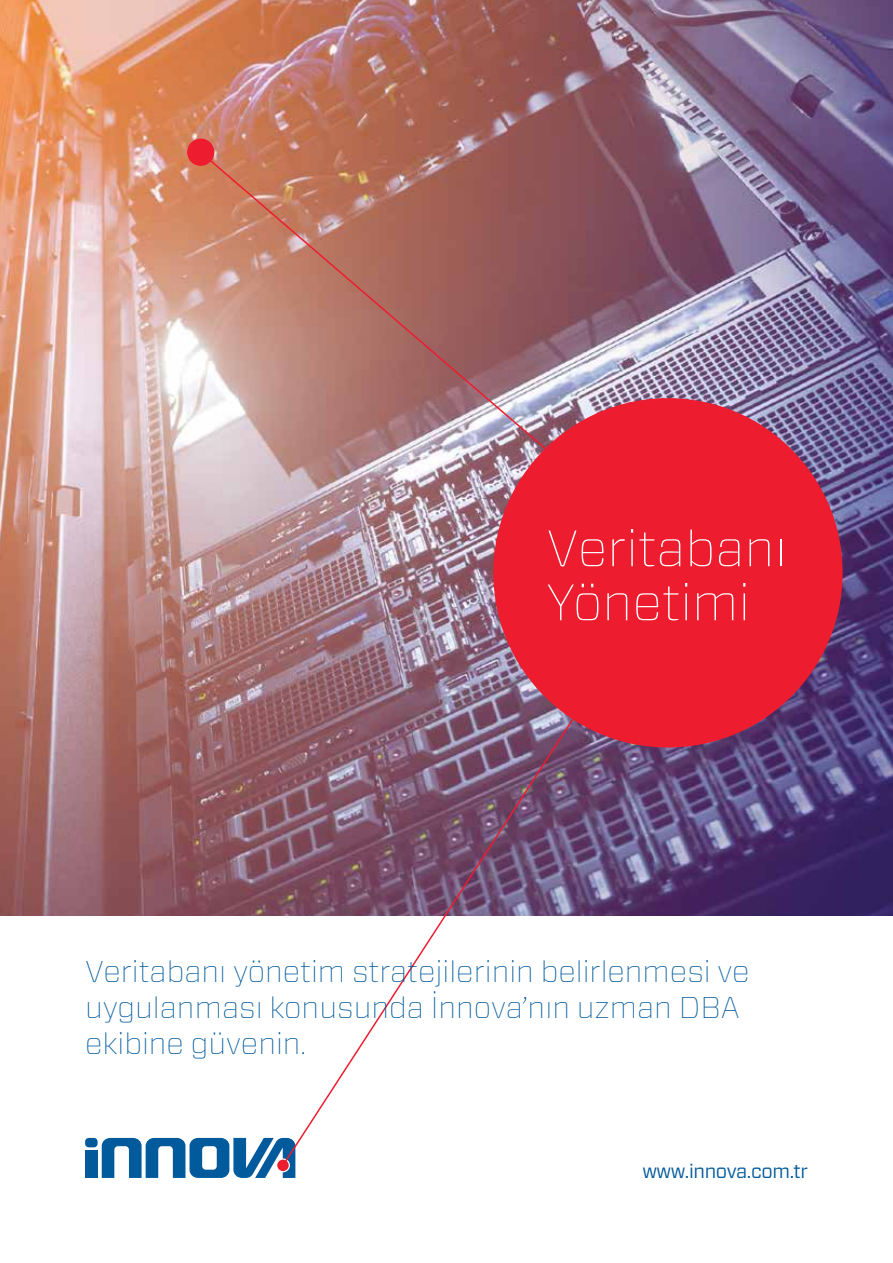
<style>
.page{position:relative;width:893px;height:1263px;background:#fff}
.page>*{position:absolute;margin:0;border:0;box-sizing:border-box;transform-origin:0 0}
.t1{font:100 51px/54px "Vitesse Sans";color:#fff}
.t2{font:100 30px/36px "Vitesse Sans";color:#005a9c}
.t3{font:19.5px "Vitesse Sans";letter-spacing:-.02em;color:#005a9c}
</style>
<div class="page">
<img style="left:0;top:0;width:893px;height:916px">
<div style="left:85px;top:1138px;width:13px;height:9px;background:#005a9c;border-radius:4px"></div>
<div style="left:85px;top:1150px;width:13px;height:28px;background:#005a9c"></div>
<svg style="left:102px;top:1138px;width:193px;height:40px"></svg>
<svg style="left:199px;top:150px;width:348px;height:301px;background:#b27b73"></svg>
<div style="left:187px;top:139px;width:27px;height:27px;background:#ed1c2e;border-radius:50%"></div>
<img style="left:281px;top:571px;width:389px;height:597px">
<div style="left:493px;top:398px;width:350px;height:349px;background:#ed1c2e;border-radius:50%"></div>
<h1 class="t1" style="left:546px;top:519px;width:242px">Veritabanı<br>Yönetimi</h1>
<p class="t2" style="left:85px;top:953px;width:666px">Veritabanı yönetim stratejilerinin belirlenmesi ve uygulanması konusunda İnnova’nın uzman DBA ekibine güvenin.</p>
<p class="t3" style="left:642px;top:1158px;width:167px">www.innova.com.tr</p>
</div>
